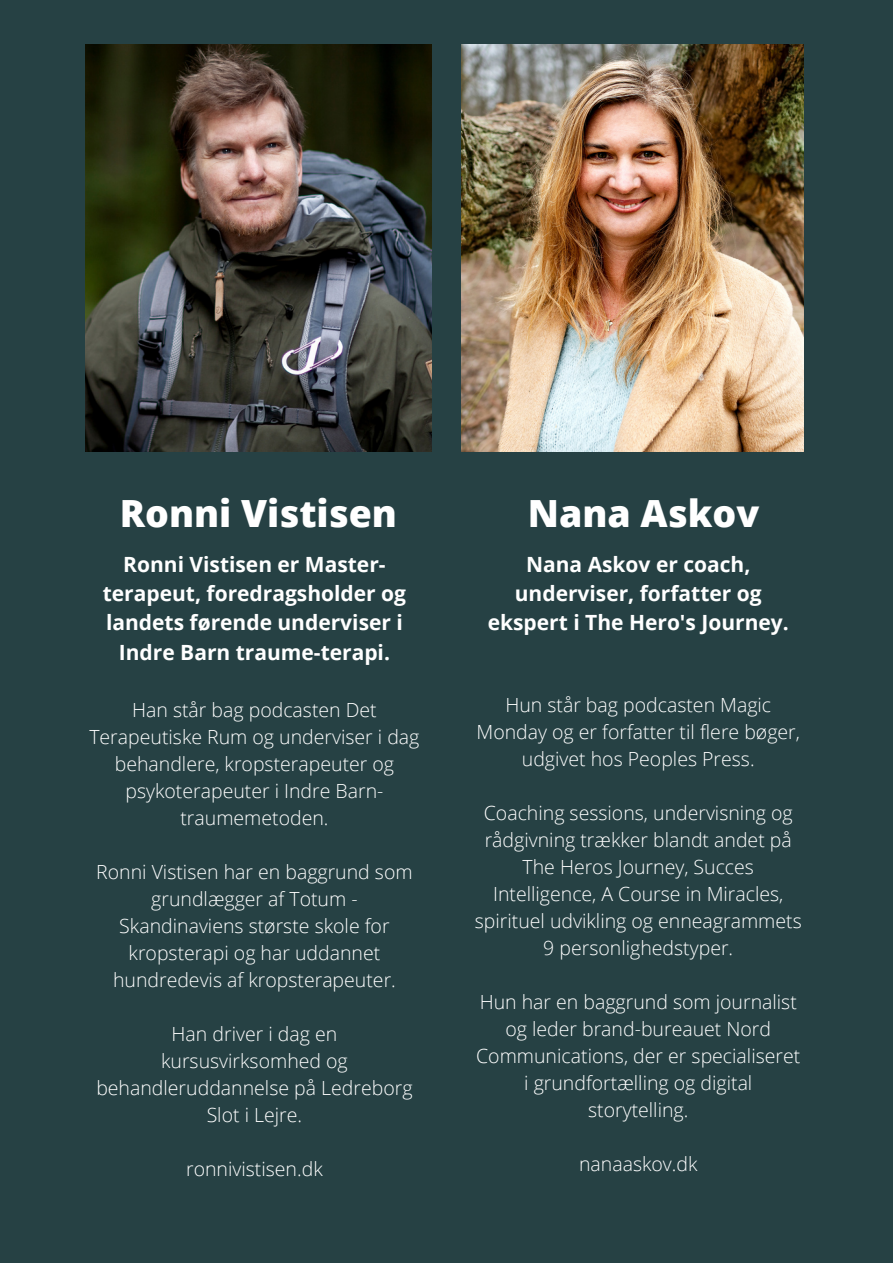
<style>
.page{position:relative;width:893px;height:1264px;background:#fff}
.page>*{position:absolute;margin:0;border:0;box-sizing:border-box;transform-origin:0 0}
.t1{font:800 37.5px "Open Sans";color:#fff}
.t2{font:700 21px/29.2px "Open Sans";color:#fff;text-align:center}
.t3{font:300 19.5px/27px "Open Sans";color:#fff;text-align:center}
</style>
<div class="page">
<div style="left:0;top:0;width:892px;height:1262px;background:#264144"></div>
<img style="left:85px;top:45px;width:346px;height:407px">
<img style="left:461px;top:45px;width:342px;height:407px">
<h1 class="t1" style="left:120px;top:486px;width:279px">Ronni Vistisen</h1>
<p class="t2" style="left:103px;top:549px;width:305px">Ronni Vistisen er Master&shy;terapeut, foredragsholder og landets førende underviser i<br>Indre Barn traume-terapi.</p>
<p class="t3" style="left:89px;top:696px;width:331px">Han står bag podcasten Det<br>Terapeutiske Rum og underviser i dag behandlere, kropsterapeuter og psykoterapeuter i Indre Barn&shy;traumemetoden.</p>
<p class="t3" style="left:96px;top:857px;width:318px">Ronni Vistisen har en baggrund som grundlægger af Totum -<br>Skandinaviens største skole for kropsterapi og har uddannet hundredevis af kropsterapeuter.</p>
<p class="t3" style="left:96px;top:1019px;width:318px">Han driver i dag en kursusvirksomhed og behandleruddannelse på Ledreborg<br>Slot i Lejre.</p>
<p class="t3" style="left:186px;top:1154px;width:138px">ronnivistisen.dk</p>
<h1 class="t1" style="left:527px;top:486px;width:233px">Nana Askov</h1>
<p class="t2" style="left:487px;top:549px;width:302px">Nana Askov er coach, underviser, forfatter og ekspert i The Hero's Journey.</p>
<p class="t3" style="left:476px;top:691px;width:325px">Hun står bag podcasten Magic<br>Monday og er forfatter til flere bøger, udgivet hos Peoples Press.</p>
<p class="t3" style="left:475px;top:799px;width:328px">Coaching sessions, undervisning og rådgivning trækker blandt andet på<br>The Heros Journey, Succes<br>Intelligence, A Course in Miracles, spirituel udvikling og enneagrammets<br>9 personlighedstyper.</p>
<p class="t3" style="left:476px;top:988px;width:325px">Hun har en baggrund som journalist og leder brand-bureauet Nord<br>Communications, der er specialiseret i grundfortælling og digital storytelling.</p>
<p class="t3" style="left:579px;top:1150px;width:120px">nanaaskov.dk</p>
</div>
